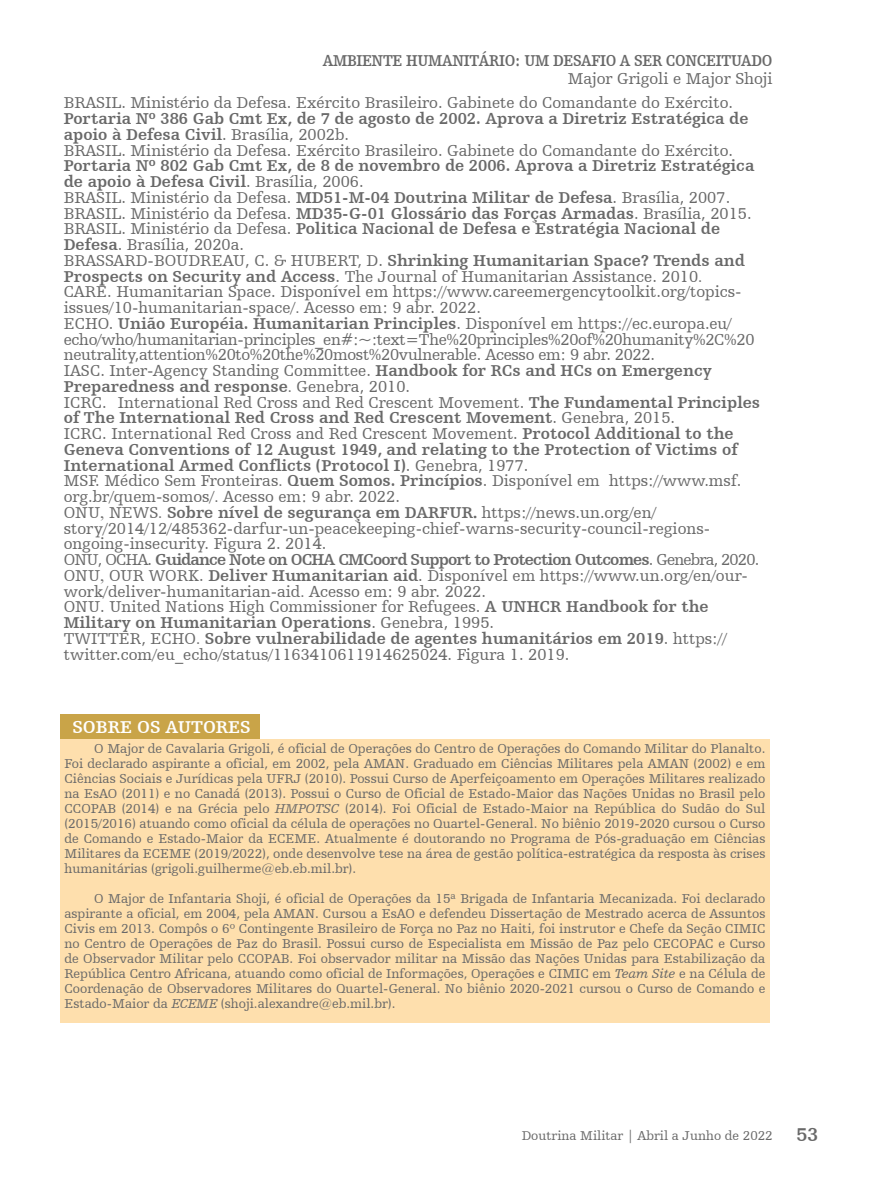
<style>
.page{position:relative;width:893px;height:1191px;background:#fff}
.page>*{position:absolute;margin:0;border:0;box-sizing:border-box;transform-origin:0 0}
.editorial{font:700 18px "Humanist Slabserif 712 BT";color:#fff}
.editorial-2{font:16.5px/15.8px "Humanist Slabserif 712 BT";color:#696969}
.editorial-3{font:700 16.5px/15.8px "Humanist Slabserif 712 BT";color:#696969}
.editorial-4{font:16.5px/15.8px "Humanist Slabserif 712 BT";letter-spacing:-.02em;color:#696969}
.editorial-5{font:700 16.5px "Humanist Slabserif 712 BT";letter-spacing:-.05em;color:#696969}
.editorial-6{font:700 16.5px "Humanist Slabserif 712 BT";letter-spacing:-.02em;color:#696969;scale:.9 1}
.t1{font:13.5px/15px "Humanist Slabserif 712 BT";color:#696969;text-align:justify}
.t2{font:13.35px "Humanist Slabserif 712 BT";color:#696969}
.s1{font-weight:700}
.s2{font-weight:400}
.s3{font-family:"Times New Roman"}
.s4{font-family:"Times New Roman";font-weight:400}
.s5{font-family:"Times New Roman";font-weight:700}
.s6{font-style:italic}
.s7{font-weight:700;font-size:19.5px}
</style>
<div class="page">
<div style="left:60px;top:739px;width:710px;height:284px;background:#fedfad"></div>
<div style="left:60px;top:714px;width:199px;height:25px;background:#c9a448"></div>
<p class="editorial-6" style="left:323px;top:50px;width:501px">AMBIENTE HUMANITÁRIO: UM DESAFIO A SER CONCEITUADO</p>
<p class="editorial-2" style="left:568px;top:70px;width:206px">Major Grigoli e Major Shoji</p>
<p class="editorial-2" style="left:64px;top:95px;width:686px">BRASIL. Ministério da Defesa. Exército Brasileiro. Gabinete do Comandante do Exército.<br><span class="s1">Portaria Nº 386 Gab Cmt Ex, de 7 de agosto de 2002. Aprova a Diretriz Estratégica de apoio à Defesa Civil</span>. Brasília, 2002b.</p>
<p class="editorial-2" style="left:64px;top:142px;width:692px">BRASIL. Ministério da Defesa. Exército Brasileiro. Gabinete do Comandante do Exército.<br><span class="s1">Portaria Nº 802 Gab Cmt Ex, de 8 de novembro de 2006. Aprova a Diretriz Estratégica de apoio à Defesa Civil</span>. Brasília, 2006.</p>
<p class="editorial-2" style="left:64px;top:189px;width:668px">BRASIL. Ministério da Defesa. <span class="s1">MD51-M-04 Doutrina Militar de Defesa</span>. Brasília, 2007.</p>
<p class="editorial-3" style="left:64px;top:205px;width:689px"><span class="s2">BRASIL. Ministério da Defesa.</span> MD35-G-01 Glossário das Forças Armadas<span class="s2">. Brasília, 2015.<br>BRASIL. Ministério da Defesa.</span> Politica Nacional de Defesa e Estratégia Nacional de<br>Defesa<span class="s2">. Brasília, 2020a.</span></p>
<p class="editorial-2" style="left:64px;top:252px;width:683px">BRASSARD-BOUDREAU, C. &amp; HUBERT, D. <span class="s1">Shrinking Humanitarian Space? Trends and<br>Prospects on Security and Access</span>. The Journal of Humanitarian Assistance. 2010<span class="s3">.</span></p>
<p class="editorial-2" style="left:64px;top:284px;width:679px">CARE. Humanitarian Space. Disponível em https://www.careemergencytoolkit.org/topics&shy;issues/10-humanitarian-space/<span class="s3">.</span> Acesso em: 9 abr. 2022.</p>
<p class="editorial-4" style="left:64px;top:315px;width:692px">ECHO. <span class="s1">União Européia. Humanitarian Principles</span>. Disponível em https://ec.europa.eu/ echo/who/humanitarian-principles_en#:~:text=The%20principles%20of%20humanity%2C%20 neutrality,attention%20to%20the%20most%20vulnerable. Acesso em: 9 abr. 2022.</p>
<p class="editorial-3" style="left:64px;top:362px;width:649px"><span class="s2">IASC. Inter-Agency Standing Committee.</span> Handbook for RCs and HCs on Emergency<br>Preparedness and response<span class="s4">.</span> <span class="s2">Genebra, 2010.</span></p>
<p class="editorial-3" style="left:64px;top:394px;width:698px"><span class="s2">ICRC. International Red Cross and Red Crescent Movement.</span> The Fundamental Principles of The International Red Cross and Red Crescent Movement<span class="s2">. Genebra, 2015.</span></p>
<p class="editorial-3" style="left:64px;top:425px;width:675px"><span class="s2">ICRC. International Red Cross and Red Crescent Movement.</span> Protocol Additional to the<br>Geneva Conventions of 12 August 1949, and relating to the Protection of Victims of<br>International Armed Conflicts (Protocol I)<span class="s2">. Genebra, 1977.</span></p>
<p class="editorial-2" style="left:64px;top:473px;width:679px">MSF. Médico Sem Fronteiras<span class="s3">.</span> <span class="s1">Quem Somos. Princípios</span>. Disponível em https://www.msf. org.br/quem-somos/<span class="s3">.</span> Acesso em: 9 abr. 2022.</p>
<p class="editorial-2" style="left:64px;top:504px;width:648px">ONU<span class="s3">,</span> NEWS<span class="s3">.</span> <span class="s1">Sobre nível de segurança em DARFUR</span><span class="s5">.</span> https://news.un.org/en/ story/2014/12/485362-darfur-un-peacekeeping-chief-warns-security-council-regions&shy;ongoing-insecurity. Figura 2. 2014.</p>
<p class="editorial-5" style="left:64px;top:549px;width:697px"><span class="s2">ONU, OCHA.</span> Guidance Note on OCHA CMCoord Support to Protection Outcomes<span class="s2">. Genebra, 2020.</span></p>
<p class="editorial-2" style="left:64px;top:567px;width:686px">ONU<span class="s3">,</span> OUR WORK. <span class="s1">Deliver Humanitarian aid</span>. Disponível em https://www.un.org/en/our&shy;work/deliver-humanitarian-aid<span class="s3">.</span> Acesso em: 9 abr. 2022.</p>
<p class="editorial-2" style="left:64px;top:599px;width:646px">ONU. United Nations High Commissioner for Refugees. <span class="s1">A UNHCR Handbook for the<br>Military on Humanitarian Operations</span>. Genebra, 1995.</p>
<p class="editorial-2" style="left:64px;top:630px;width:665px">TWITTER, ECHO<span class="s3">.</span> <span class="s1">Sobre vulnerabilidade de agentes humanitários em 2019</span>. https:// twitter.com/eu_echo/status/1163410611914625024. Figura 1. 2019.</p>
<p class="editorial" style="left:72px;top:716px;width:180px">SOBRE OS AUTORES</p>
<p class="t1" style="left:64px;top:740px;width:702px;text-indent:30px">O Major de Cavalaria Grigoli, é oficial de Operações do Centro de Operações do Comando Militar do Planalto.<br>Foi declarado aspirante a oficial, em 2002, pela AMAN. Graduado em Ciências Militares pela AMAN (2002) e em Ciências Sociais e Jurídicas pela UFRJ (2010). Possui Curso de Aperfeiçoamento em Operações Militares realizado na EsAO (2011) e no Canadá (2013). Possui o Curso de Oficial de Estado-Maior das Nações Unidas no Brasil pelo CCOPAB (2014) e na Grécia pelo <span class="s6">HMPOTSC</span> (2014). Foi Oficial de Estado-Maior na República do Sudão do Sul (2015/2016) atuando como oficial da célula de operações no Quartel-General. No biênio 2019-2020 cursou o Curso de Comando e Estado-Maior da ECEME. Atualmente é doutorando no Programa de Pós-graduação em Ciências Militares da ECEME (2019/2022), onde desenvolve tese na área de gestão política-estratégica da resposta às crises humanitárias (grigoli.guilherme@eb.eb.mil.br).</p>
<p class="t1" style="left:64px;top:890px;width:702px;text-indent:30px">O Major de Infantaria Shoji, é oficial de Operações da 15ª Brigada de Infantaria Mecanizada. Foi declarado aspirante a oficial, em 2004, pela AMAN. Cursou a EsAO e defendeu Dissertação de Mestrado acerca de Assuntos Civis em 2013. Compôs o 6º Contingente Brasileiro de Força no Paz no Haiti, foi instrutor e Chefe da Seção CIMIC no Centro de Operações de Paz do Brasil. Possui curso de Especialista em Missão de Paz pelo CECOPAC e Curso de Observador Militar pelo CCOPAB. Foi observador militar na Missão das Nações Unidas para Estabilização da República Centro Africana, atuando como oficial de Informações, Operações e CIMIC em <span class="s6">Team Site</span> e na Célula de Coordenação de Observadores Militares do Quartel-General. No biênio 2020-2021 cursou o Curso de Comando e Estado-Maior da <span class="s6">ECEME</span> (shoji.alexandre@eb.mil.br).</p>
<p class="t2" style="left:522px;top:1127px;width:298px">Doutrina Militar | Abril a Junho de 2022 <span class="s7">53</span></p>
</div>
